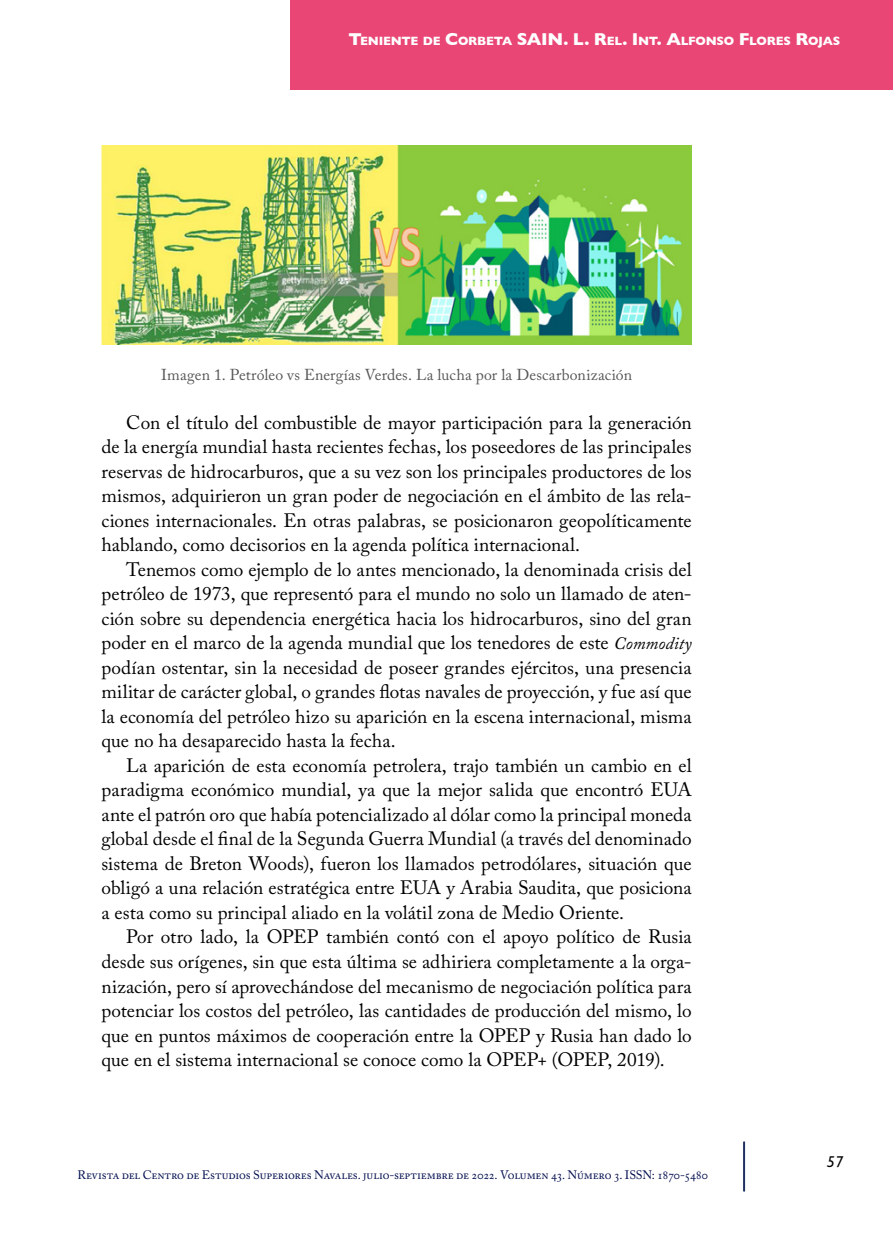
<style>
.page{position:relative;width:893px;height:1241px;background:#fff}
.page>*{position:absolute;margin:0;border:0;box-sizing:border-box;transform-origin:0 0}
.t1{font:19.25px/24.5px "Adobe Caslon Pro";color:#000;text-align:justify}
.t2{font:15.75px "Adobe Caslon Pro";letter-spacing:.01em;color:#575756}
.t3{font:italic 500 15.75px "Gill Sans";color:#000}
.t4{font:12.25px "Adobe Caslon Pro";letter-spacing:-.015em;color:#030e4f}
.t5{font:700 12.25px "Gill Sans";letter-spacing:-.02em;color:#fff}
.s1{font-size:17.5px}
.s2{font-style:italic;font-size:17.5px}
.s3{font-family:"Aller";font-weight:400;font-style:normal;color:#fff}
</style>
<div class="page">
<hr style="left:743px;top:1141px;width:2px;height:50px;background:#1f315e">
<div style="left:290px;top:0;width:603px;height:89px;background:#e94575"></div>
<img style="left:102px;top:145px;width:590px;height:199px">
<p class="t5" style="left:349px;top:31px;width:192px"><span class="s1">T</span>ENIENTE DE <span class="s1">C</span>ORBETA <span class="s1">SAIN</span></p>
<p class="t5" style="left:563px;top:31px;width:277px"><span class="s1">. L. R</span>EL<span class="s1">. I</span> NT<span class="s1">. A</span>LFONSO <span class="s1">F</span> LORES <span class="s1">R</span>OJAS</p>
<p class="t2" style="left:161px;top:365px;width:472px">Imagen 1. Petróleo vs Energías Verdes. La lucha por la Descarbonización</p>
<p class="t1" style="left:102px;top:409px;width:592px;text-indent:25px">Con el título del combustible de mayor participación para la generación de la energía mundial hasta recientes fechas, los poseedores de las principales reservas de hidrocarburos, que a su vez son los principales productores de los mismos, adquirieron un gran poder de negociación en el ámbito de las rela&shy;ciones internacionales. En otras palabras, se posicionaron geopolíticamente hablando, como decisorios en la agenda política internacional.</p>
<p class="t1" style="left:101px;top:556px;width:592px;text-indent:25px">Tenemos como ejemplo de lo antes mencionado, la denominada crisis del petróleo de 1973, que representó para el mundo no solo un llamado de aten&shy;ción sobre su dependencia energética hacia los hidrocarburos, sino del gran poder en el marco de la agenda mundial que los tenedores de este <span class="s2">Commodity </span>podían ostentar, sin la necesidad de poseer grandes ejércitos, una presencia militar de carácter global, o grandes flotas navales de proyección, y fue así que la economía del petróleo hizo su aparición en la escena internacional, misma que no ha desaparecido hasta la fecha.</p>
<p class="t1" style="left:101px;top:752px;width:592px;text-indent:25px">La aparición de esta economía petrolera, trajo también un cambio en el paradigma económico mundial, ya que la mejor salida que encontró EUA ante el patrón oro que había potencializado al dólar como la principal moneda global desde el final de la Segunda Guerra Mundial (a través del denominado sistema de Breton Woods), fueron los llamados petrodólares, situación que obligó a una relación estratégica entre EUA y Arabia Saudita, que posiciona a esta como su principal aliado en la volátil zona de Medio Oriente.</p>
<p class="t1" style="left:101px;top:924px;width:592px;text-indent:25px">Por otro lado, la OPEP también contó con el apoyo político de Rusia desde sus orígenes, sin que esta última se adhiriera completamente a la orga&shy;nización, pero sí aprovechándose del mecanismo de negociación política para potenciar los costos del petróleo, las cantidades de producción del mismo, lo que en puntos máximos de cooperación entre la OPEP y Rusia han dado lo que en el sistema internacional se conoce como la OPEP+ (OPEP, 2019).</p>
<p class="t4" style="left:77px;top:1167px;width:632px">Revista del Centro de Estudios Superiores Navales. julio-septiembre de 2022. Volumen 43. Número 3. ISSN: 1870-5480</p>
<p class="t3" style="left:825px;top:1151px;width:20px"><span class="s3">5</span>5 7</p>
</div>
